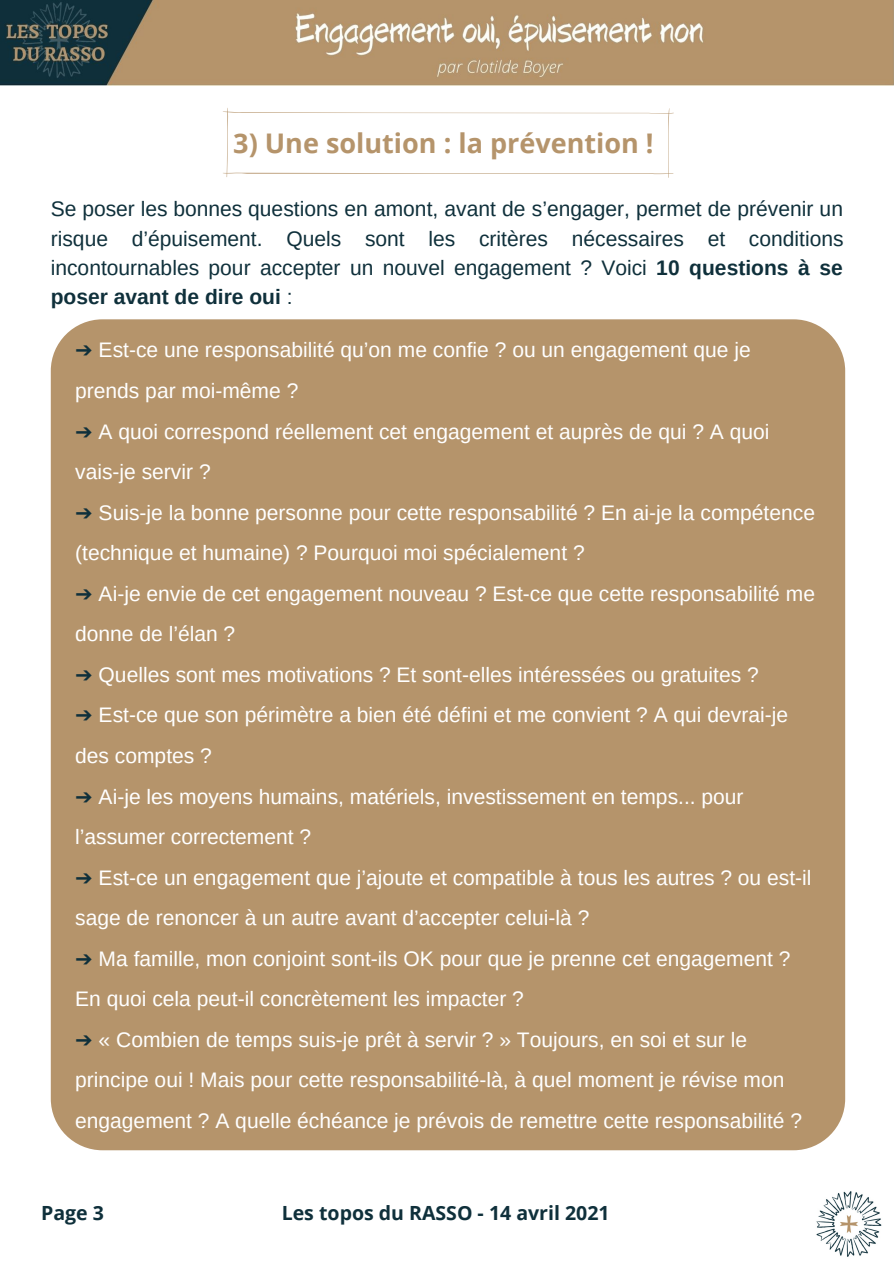
<style>
.page{position:relative;width:894px;height:1264px;background:#fff}
.page>*{position:absolute;margin:0;border:0;box-sizing:border-box;transform-origin:0 0}
.t1{font:700 27px "Open Sans";color:#b5946b}
.t2{font:21px/40.5px "Arimo";color:#fff}
.t3{font:21px/29.2px "Arimo";color:#0f303b;text-align:justify}
.t4{font:700 19.5px "Open Sans";color:#0f303b}
.s1{font-weight:700}
.s2{font-family:"DejaVu Sans";color:#0f303b}
</style>
<div class="page">
<img style="left:816px;top:1191px;width:66px;height:66px">
<div style="left:51px;top:319px;width:793px;height:831px;background:#b5946b"></div>
<svg style="left:223px;top:108px;width:450px;height:70px"></svg>
<img style="left:0;top:0;width:893px;height:86px">
<p class="t1" style="left:233px;top:125px;width:422px">3) Une solution : la prévention !</p>
<p class="t3" style="left:51px;top:194px;width:794px">Se poser les bonnes questions en amont, avant de s’engager, permet de prévenir un risque d’épuisement. Quels sont les critères nécessaires et conditions incontournables pour accepter un nouvel engagement ? Voici <span class="s1">10 questions à se poser avant de dire oui</span> :</p>
<p class="t2" style="left:75px;top:330px;width:677px"><span class="s2">➔</span> Est-ce une responsabilité qu’on me confie ? ou un engagement que je prends par moi-même ?</p>
<p class="t2" style="left:75px;top:411px;width:695px"><span class="s2">➔</span> A quoi correspond réellement cet engagement et auprès de qui ? A quoi vais-je servir ?</p>
<p class="t2" style="left:75px;top:492px;width:741px"><span class="s2">➔</span> Suis-je la bonne personne pour cette responsabilité ? En ai-je la compétence (technique et humaine) ? Pourquoi moi spécialement ?</p>
<p class="t2" style="left:75px;top:573px;width:741px"><span class="s2">➔</span> Ai-je envie de cet engagement nouveau ? Est-ce que cette responsabilité me donne de l’élan ?</p>
<p class="t2" style="left:75px;top:654px;width:685px"><span class="s2">➔</span> Quelles sont mes motivations ? Et sont-elles intéressées ou gratuites ?</p>
<p class="t2" style="left:75px;top:695px;width:714px"><span class="s2">➔</span> Est-ce que son périmètre a bien été défini et me convient ? A qui devrai-je des comptes ?</p>
<p class="t2" style="left:75px;top:776px;width:669px"><span class="s2">➔</span> Ai-je les moyens humains, matériels, investissement en temps... pour l’assumer correctement ?</p>
<p class="t2" style="left:75px;top:857px;width:737px"><span class="s2">➔</span> Est-ce un engagement que j’ajoute et compatible à tous les autres ? ou est-il sage de renoncer à un autre avant d’accepter celui-là ?</p>
<p class="t2" style="left:75px;top:938px;width:716px"><span class="s2">➔</span> Ma famille, mon conjoint sont-ils OK pour que je prenne cet engagement ?<br>En quoi cela peut-il concrètement les impacter ?</p>
<p class="t2" style="left:75px;top:1019px;width:728px"><span class="s2">➔</span> « Combien de temps suis-je prêt à servir ? » Toujours, en soi et sur le principe oui ! Mais pour cette responsabilité-là, à quel moment je révise mon engagement ? A quelle échéance je prévois de remettre cette responsabilité ?</p>
<p class="t4" style="left:41px;top:1199px;width:64px">Page 3</p>
<p class="t4" style="left:282px;top:1199px;width:329px">Les topos du RASSO - 14 avril 2021</p>
</div>
